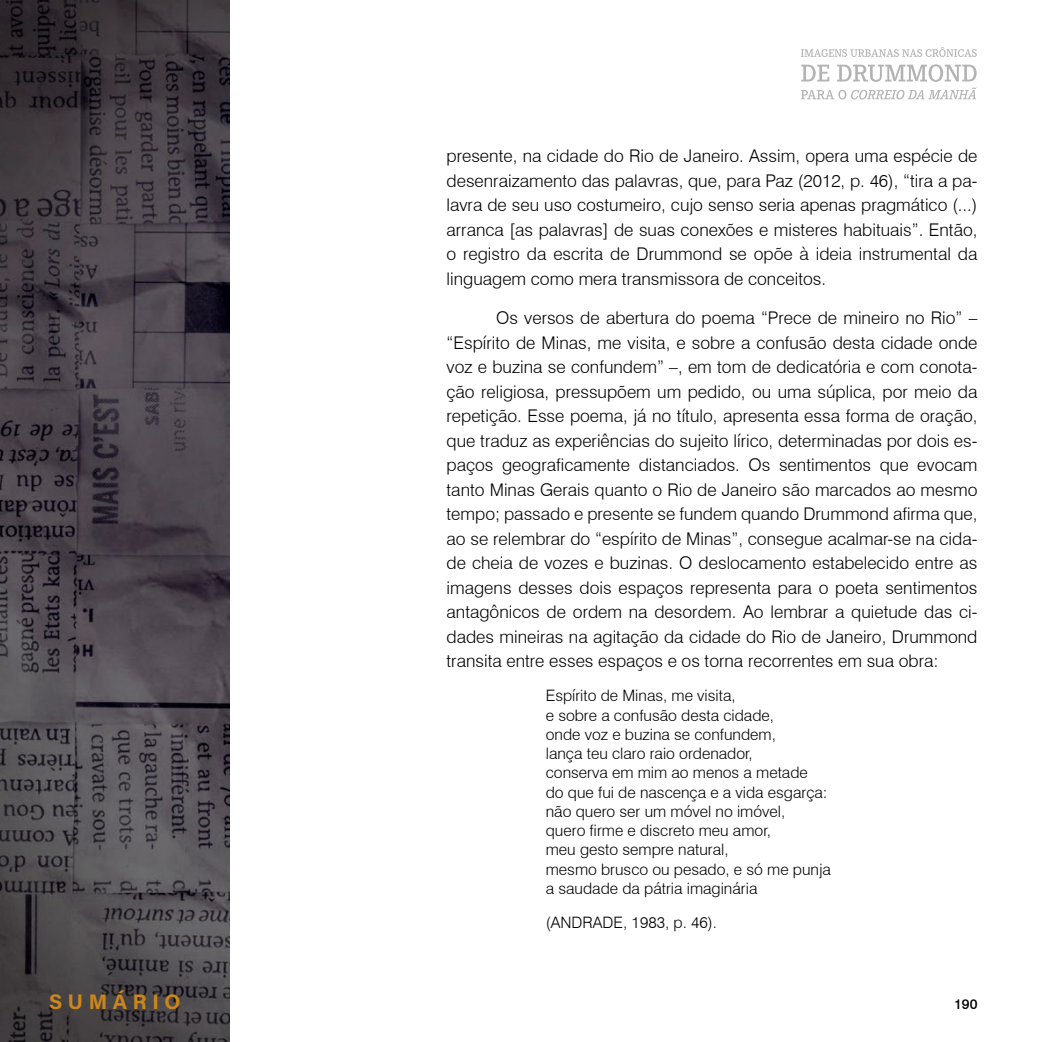
<style>
.page{position:relative;width:1042px;height:1042px;background:#fff}
.page>*{position:absolute;margin:0;border:0;box-sizing:border-box;transform-origin:0 0}
.t1{font:21px "Acumin Variable Concept";letter-spacing:.265em;color:#cc861d}
.t2{font:300 17.5px/24.5px "Swiss 721 BT";color:#000;text-align:justify}
.t3{font:300 15.75px/19.2px "Swiss 721 BT";color:#000}
.t4{font:500 14px "Swiss 721 BT";color:#000}
</style>
<div class="page">
<img style="left:0;top:0;width:230px;height:1042px">
<svg style="left:801px;top:47px;width:176px;height:10px"></svg>
<svg style="left:801px;top:64px;width:175px;height:35px"></svg>
<p class="t2" style="left:446px;top:144px;width:532px">presente, na cidade do Rio de Janeiro. Assim, opera uma espécie de desenraizamento das palavras, que, para Paz (2012, p. 46), “tira a pa&shy;lavra de seu uso costumeiro, cujo senso seria apenas pragmático (...) arranca [as palavras] de suas conexões e misteres habituais”. Então, o registro da escrita de Drummond se opõe à ideia instrumental da linguagem como mera transmissora de conceitos.</p>
<p class="t2" style="left:446px;top:305px;width:532px;text-indent:50px">Os versos de abertura do poema “Prece de mineiro no Rio” – “Espírito de Minas, me visita, e sobre a confusão desta cidade onde voz e buzina se confundem” –, em tom de dedicatória e com conota&shy;ção religiosa, pressupõem um pedido, ou uma súplica, por meio da repetição. Esse poema, já no título, apresenta essa forma de oração, que traduz as experiências do sujeito lírico, determinadas por dois es&shy;paços geograficamente distanciados. Os sentimentos que evocam tanto Minas Gerais quanto o Rio de Janeiro são marcados ao mesmo tempo; passado e presente se fundem quando Drummond afirma que, ao se relembrar do “espírito de Minas”, consegue acalmar-se na cida&shy;de cheia de vozes e buzinas. O deslocamento estabelecido entre as imagens desses dois espaços representa para o poeta sentimentos antagônicos de ordem na desordem. Ao lembrar a quietude das ci&shy;dades mineiras na agitação da cidade do Rio de Janeiro, Drummond transita entre esses espaços e os torna recorrentes em sua obra:</p>
<p class="t3" style="left:546px;top:686px;width:287px">Espírito de Minas, me visita,<br>e sobre a confusão desta cidade,<br>onde voz e buzina se confundem,<br>lança teu claro raio ordenador,<br>conserva em mim ao menos a metade<br>do que fui de nascença e a vida esgarça: não quero ser um móvel no imóvel,<br>quero firme e discreto meu amor,<br>meu gesto sempre natural,<br>mesmo brusco ou pesado, e só me punja a saudade da pátria imaginária</p>
<p class="t3" style="left:546px;top:912px;width:173px">(ANDRADE, 1983, p. 46).</p>
<p class="t1" style="left:49px;top:987px;width:133px">SUMÁRIO</p>
<p class="t4" style="left:954px;top:995px;width:25px">190</p>
</div>
